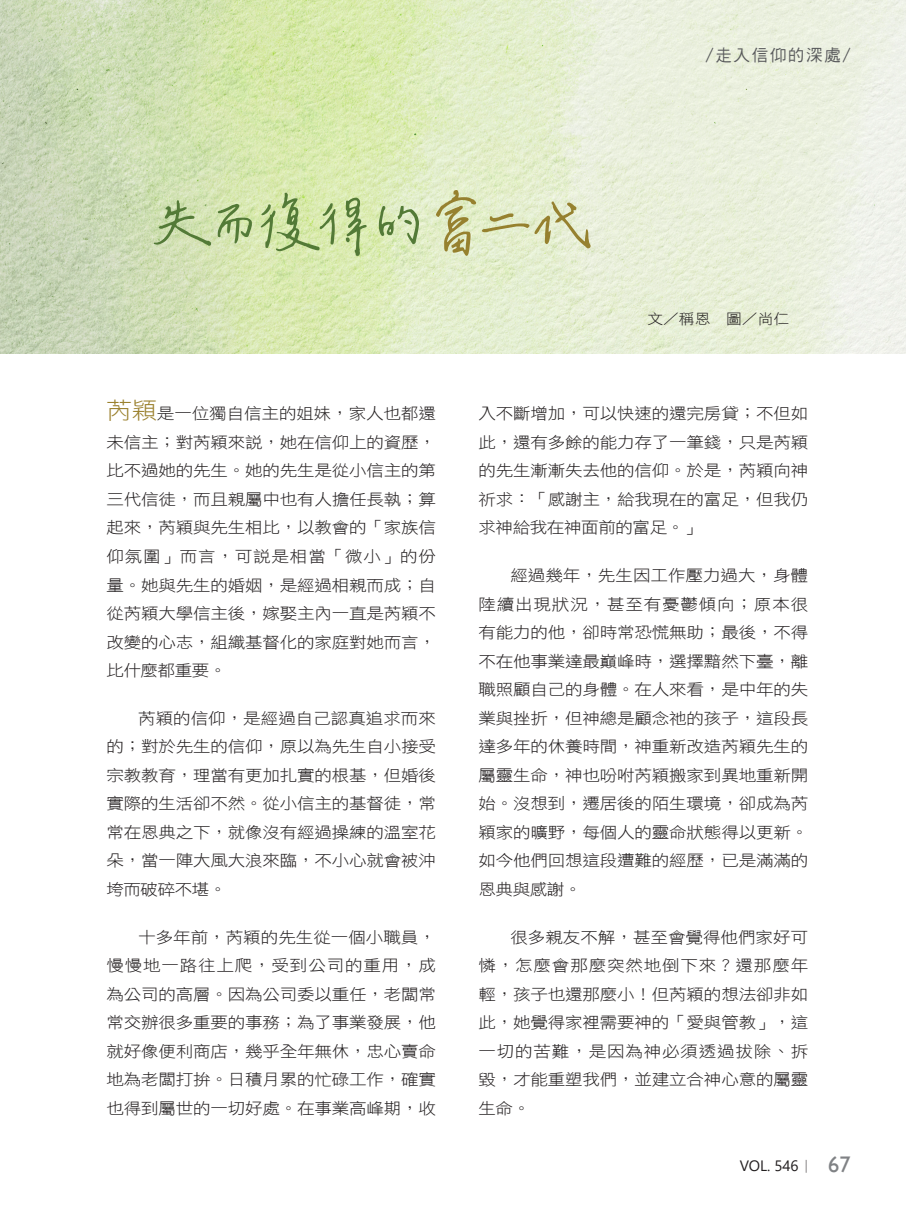
<style>
.page{position:relative;width:906px;height:1217px;background:#fff}
.page>*{position:absolute;margin:0;border:0;box-sizing:border-box;transform-origin:0 0}
.題目_凝書體{font:65.4px "jf liao Proportional Regular";letter-spacing:.005em;color:#537a37}
.作者{font:16.5px "DF Hei W5 WIN BF";letter-spacing:.1em;color:#57585a}
.Normal-首段{font:15.75px/28.5px "DF Hei W3 WIN BF";letter-spacing:-.01em;color:#231f20;text-align:justify;scale:1.11 1}
.t1{font:15px "Segoe UI";color:#231f20}
.作者-2{font:14.1px "DF Hei W3 WIN BF";color:#231f20;scale:1.11 1}
.s1{font-size:73.35px;color:#96812f}
.s2{font-size:22.95px;color:#9b812e}
.s3{font-family:"Adobe Ming Std";font-weight:300}
.s4{font-family:"Gill Sans";font-size:22.5px;color:#808285}
</style>
<div class="page">
<img style="left:0;top:0;width:906px;height:353px">
<p class="題目_凝書體" style="left:151px;top:182px;width:443px">失而復得的<span class="s1">富二代</span></p>
<p class="作者" style="left:705px;top:47px;width:147px">/走入信仰的深處/</p>
<p class="作者-2" style="left:647px;top:312px;width:129px">文／稱恩　圖／尚仁</p>
<p class="Normal-首段" style="left:106px;top:399px;width:298px"><span class="s2">芮穎</span>是一位獨自信主的姐妹，家人也都還未信主；對芮穎來說，她在信仰上的資歷，比不過她的先生。她的先生是從小信主的第三代信徒，而且親屬中也有人擔任長執；算起來，芮穎與先生相比，以教會的「家族信仰氛圍」而言，可說是相當「微小」的份量。她與先生的婚姻，是經過相親而成；自從芮穎大學信主後，嫁娶主內一直是芮穎不改變的心志，組織基督化的家庭對她而言，比什麼都重要。</p>
<p class="Normal-首段" style="left:106px;top:703px;width:298px;text-indent:32px">芮穎的信仰，是經過自己認真追求而來的；對於先生的信仰，原以為先生自小接受宗教教育，理當有更加扎實的根基，但婚後實際的生活卻不然。從小信主的基督徒，常常在恩典之下，就像沒有經過操練的溫室花朵，當一陣大風大浪來臨，不小心就會被沖垮而破碎不堪。</p>
<p class="Normal-首段" style="left:106px;top:922px;width:298px;text-indent:32px">十多年前，芮穎的先生從一個小職員，慢慢地一路往上爬，受到公司的重用，成為公司的高層。因為公司委以重任，老闆常常交辦很多重要的事務；為了事業發展，他就好像便利商店，幾乎全年無休，忠心賣命地為老闆打拚。日積月累的忙碌工作，確實也得到屬世的一切好處。在事業高峰期，收</p>
<p class="Normal-首段" style="left:478px;top:399px;width:298px">入不斷增加，可以快速的還完房貸；不但如此，還有多餘的能力存了一筆錢，只是芮穎的先生漸漸失去他的信仰。於是，芮穎向神祈求：「感謝主，給我現在的富足，但我仍求神給我在神面前的富足。」</p>
<p class="Normal-首段" style="left:478px;top:561px;width:298px;text-indent:32px">經過幾年，先生因工作壓力過大，身體陸續出現狀況，甚至有憂鬱傾向；原本很有能力的他，卻時常恐慌無助；最後，不得不在他事業達最巔峰時，選擇黯然下臺，離職照顧自己的身體。在人來看，是中年的失業與挫折，但神總是顧念祂的孩子，這段長達多年的休養時間，神重新改造芮穎先生的屬靈生命，神也吩咐芮穎搬家到異地重新開始。沒想到，遷居後的陌生環境，卻成為芮穎家的曠野，每個人的靈命狀態得以更新。如今他們回想這段遭難的經歷，已是滿滿的恩典與感謝。</p>
<p class="Normal-首段" style="left:478px;top:922px;width:298px;text-indent:32px">很多親友不解，甚至會覺得他們家好可憐，怎麼會那麼突然地倒下來？還那麼年輕，孩子也還那麼小！但芮穎的想法卻非如此，她覺得家裡需要神的「愛與管教」，這一切的苦難，是因為神必須透過拔除、拆毀，才能重塑我們，並建立合神心意的屬靈生命。</p>
<p class="t1" style="left:739px;top:1151px;width:112px">VOL. 546<span class="s3">｜</span> <span class="s4">67</span></p>
</div>
